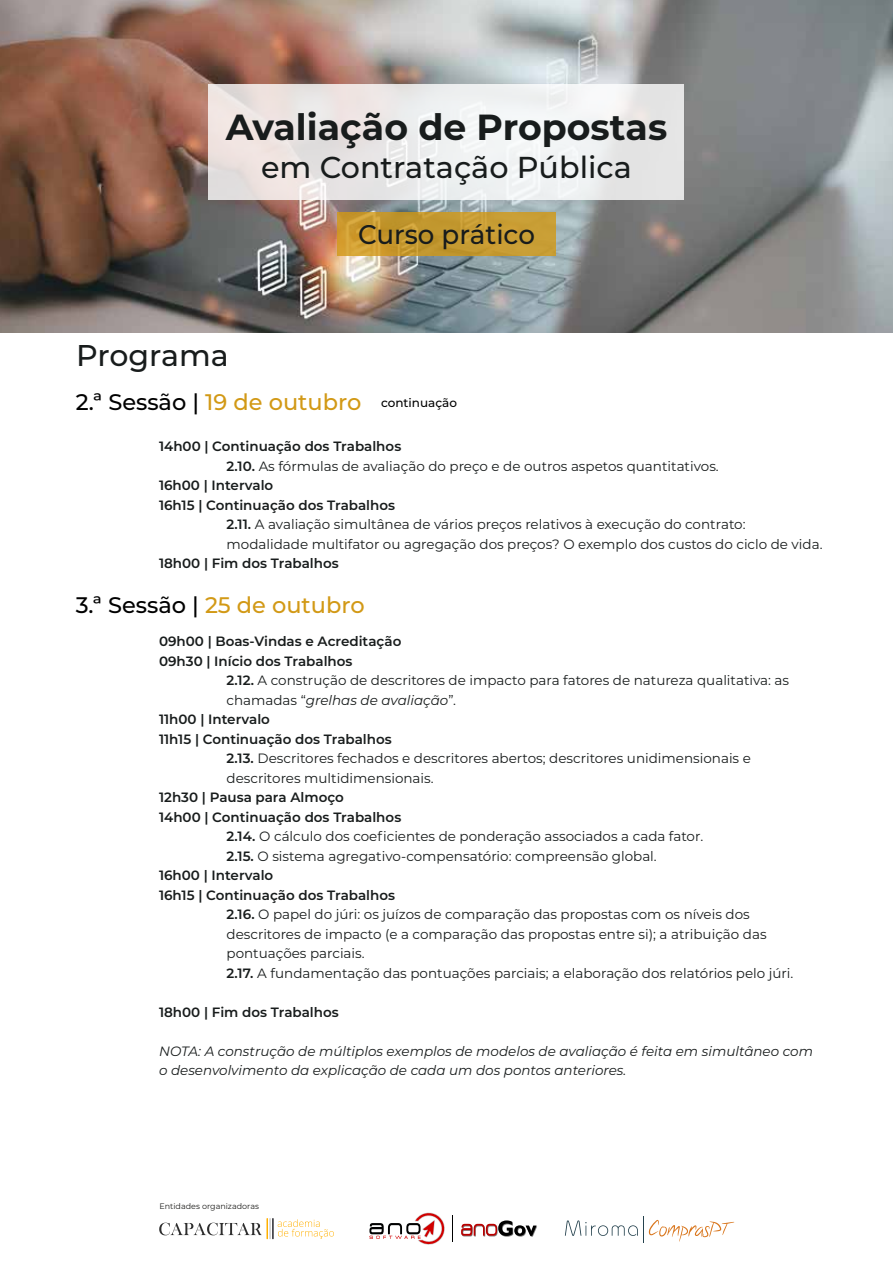
<style>
.page{position:relative;width:893px;height:1263px;background:#fff}
.page>*{position:absolute;margin:0;border:0;box-sizing:border-box;transform-origin:0 0}
.t1{font:700 36.3px "Montserrat";color:#181c1c}
.t2{font:500 30.15px "Montserrat";color:#181c1c}
.t3{font:500 30px "Montserrat";color:#181c1c}
.t4{font:500 27px "Montserrat";color:#181c1c}
.t5{font:500 22.5px "Montserrat";color:#d29916}
.t6{font:13.5px "Montserrat";color:#181c1c}
.t7{font:600 13.5px "Montserrat";color:#181c1c}
.t8{font:italic 13.5px/19.5px "Montserrat";color:#181c1c}
.t9{font:500 12px "Montserrat";color:#000}
.t10{font:7.95px "Montserrat";color:#1d1d1b}
.s1{color:#000}
.s2{font-weight:600}
.s3{font-style:normal}
</style>
<div class="page">
<svg style="left:461px;top:1220px;width:76px;height:17px"></svg>
<svg style="left:369px;top:1212px;width:84px;height:33px"></svg>
<svg style="left:648px;top:1219px;width:86px;height:23px"></svg>
<svg style="left:565px;top:1220px;width:73px;height:16px"></svg>
<svg style="left:159px;top:1223px;width:103px;height:12px"></svg>
<hr style="left:272px;top:1218px;width:2px;height:21px;background:#26262c">
<hr style="left:269px;top:1218px;width:2px;height:21px;background:#cdcccc">
<hr style="left:266px;top:1218px;width:2px;height:21px;background:#ffb000">
<svg style="left:278px;top:1219px;width:56px;height:20px"></svg>
<img style="left:0;top:1px;width:893px;height:331px">
<svg style="left:209px;top:84px;width:475px;height:115px"></svg>
<svg style="left:337px;top:212px;width:219px;height:44px;background:#c79a31"></svg>
<h1 class="t1" style="left:226px;top:101px;width:443px">Avaliação de Propostas</h1>
<h2 class="t2" style="left:261px;top:147px;width:372px">em Contratação Pública</h2>
<h3 class="t4" style="left:358px;top:216px;width:178px">Curso prático</h3>
<h3 class="t3" style="left:76px;top:335px;width:154px">Programa</h3>
<h3 class="t5" style="left:76px;top:386px;width:287px"><span class="s1">2.ª Sessão |</span> 19 de outubro</h3>
<p class="t9" style="left:381px;top:394px;width:78px">continuação</p>
<p class="t7" style="left:159px;top:437px;width:244px">14h00 | Continuação dos Trabalhos</p>
<p class="t6" style="left:227px;top:457px;width:494px"><span class="s2">2.10.</span> As fórmulas de avaliação do preço e de outros aspetos quantitativos.</p>
<p class="t7" style="left:159px;top:476px;width:116px">16h00 | Intervalo</p>
<p class="t7" style="left:159px;top:495px;width:238px">16h15 | Continuação dos Trabalhos</p>
<p class="t6" style="left:227px;top:515px;width:520px"><span class="s2">2.11.</span> A avaliação simultânea de vários preços relativos à execução do contrato:</p>
<p class="t6" style="left:227px;top:535px;width:597px">modalidade multifator ou agregação dos preços? O exemplo dos custos do ciclo de vida.</p>
<p class="t7" style="left:159px;top:554px;width:181px">18h00 | Fim dos Trabalhos</p>
<h3 class="t5" style="left:76px;top:589px;width:291px"><span class="s1">3.ª Sessão |</span> 25 de outubro</h3>
<p class="t7" style="left:159px;top:632px;width:244px">09h00 | Boas-Vindas e Acreditação</p>
<p class="t7" style="left:159px;top:651px;width:195px">09h30 | Início dos Trabalhos</p>
<p class="t6" style="left:227px;top:671px;width:564px"><span class="s2">2.12.</span> A construção de descritores de impacto para fatores de natureza qualitativa: as</p>
<p class="t8" style="left:227px;top:690px;width:231px"><span class="s3">chamadas “</span>grelhas de avaliação<span class="s3">”.</span></p>
<p class="t7" style="left:159px;top:710px;width:112px">11h00 | Intervalo</p>
<p class="t7" style="left:159px;top:729px;width:234px">11h15 | Continuação dos Trabalhos</p>
<p class="t6" style="left:227px;top:749px;width:526px"><span class="s2">2.13.</span> Descritores fechados e descritores abertos; descritores unidimensionais e</p>
<p class="t6" style="left:227px;top:769px;width:209px">descritores multidimensionais.</p>
<p class="t7" style="left:159px;top:788px;width:186px">12h30 | Pausa para Almoço</p>
<p class="t7" style="left:159px;top:807px;width:244px">14h00 | Continuação dos Trabalhos</p>
<p class="t6" style="left:227px;top:827px;width:478px"><span class="s2">2.14.</span> O cálculo dos coeficientes de ponderação associados a cada fator.</p>
<p class="t6" style="left:227px;top:846px;width:432px"><span class="s2">2.15.</span> O sistema agregativo-compensatório: compreensão global.</p>
<p class="t7" style="left:159px;top:866px;width:116px">16h00 | Intervalo</p>
<p class="t7" style="left:159px;top:885px;width:238px">16h15 | Continuação dos Trabalhos</p>
<p class="t6" style="left:227px;top:905px;width:525px"><span class="s2">2.16.</span> O papel do júri: os juízos de comparação das propostas com os níveis dos</p>
<p class="t6" style="left:227px;top:924px;width:542px">descritores de impacto (e a comparação das propostas entre si); a atribuição das</p>
<p class="t6" style="left:227px;top:944px;width:140px">pontuações parciais.</p>
<p class="t6" style="left:227px;top:963px;width:568px"><span class="s2">2.17.</span> A fundamentação das pontuações parciais; a elaboração dos relatórios pelo júri.</p>
<p class="t7" style="left:159px;top:1002px;width:181px">18h00 | Fim dos Trabalhos</p>
<p class="t8" style="left:159px;top:1041px;width:655px">NOTA: A construção de múltiplos exemplos de modelos de avaliação é feita em simultâneo com o desenvolvimento da explicação de cada um dos pontos anteriores.</p>
<p class="t10" style="left:159px;top:1201px;width:101px">Entidades organizadoras</p>
</div>
